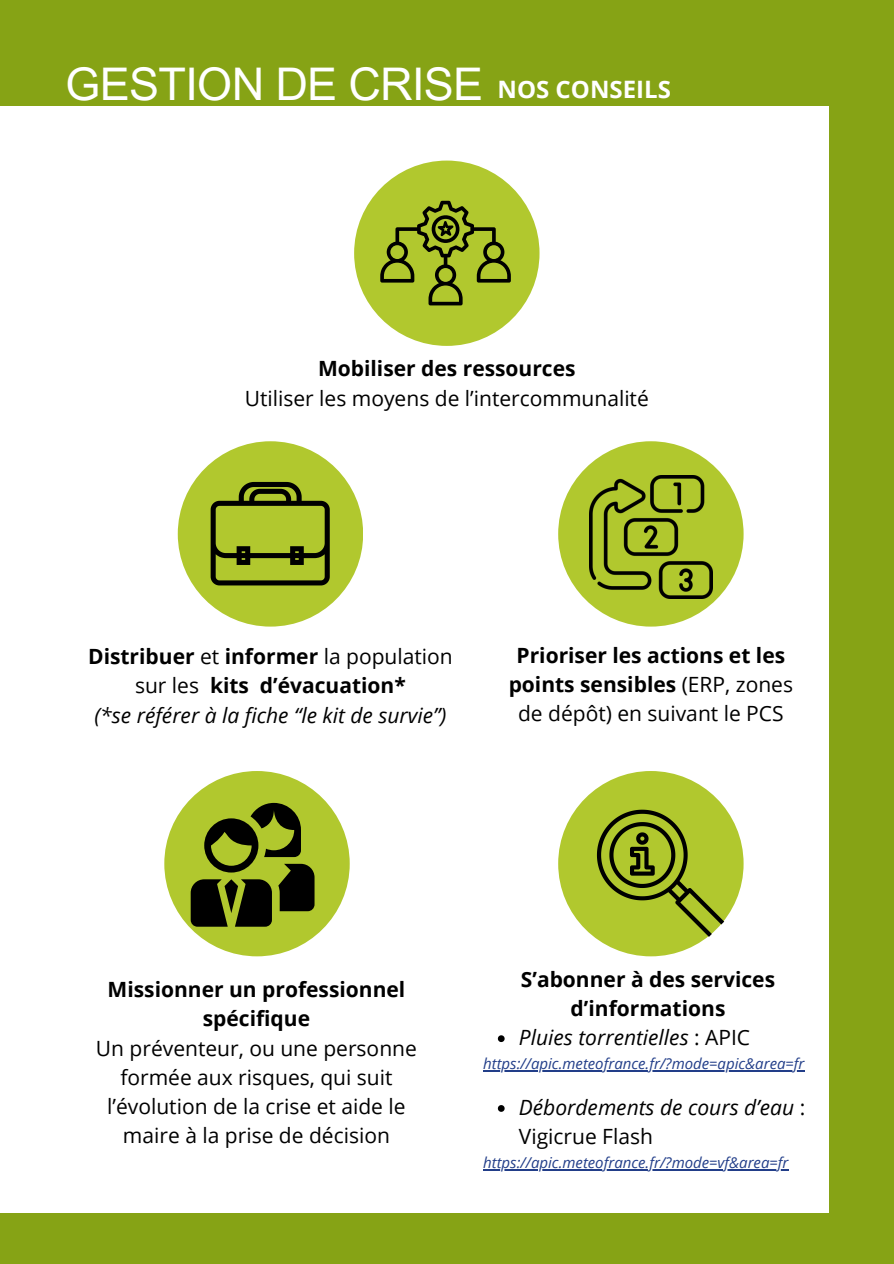
<style>
.page{position:relative;width:894px;height:1264px;background:#fff}
.page>*{position:absolute;margin:0;border:0;box-sizing:border-box;transform-origin:0 0}
.t1{font:45px "Arial MT Pro";letter-spacing:-.015em;color:#fff}
.t2{font:700 24px "Open Sans";color:#fff}
.t3{font:700 21px/29.2px "Open Sans";color:#000;text-align:center}
.t4{font:21px/29.2px "Open Sans";color:#000;text-align:center}
.t5{font:italic 21px/29.2px "Open Sans";color:#000}
.t6{font:italic 15px "Open Sans";color:#223e89}
.s1{font-weight:700}
.s2{font-weight:400}
.s3{font-weight:400;font-style:italic}
.s4{font-style:normal}
</style>
<div class="page">
<div style="left:0;top:0;width:893px;height:1263px;background:#86a315"></div>
<div style="left:0;top:106px;width:828px;height:1105px;background:#fff"></div>
<div style="left:558px;top:771px;width:185px;height:185px;background:#b1c82e;border-radius:50%"></div>
<svg style="left:596px;top:809px;width:128px;height:127px"></svg>
<div style="left:354px;top:160px;width:185px;height:186px;background:#b1c82e;border-radius:50%"></div>
<svg style="left:380px;top:201px;width:130px;height:104px"></svg>
<div style="left:178px;top:441px;width:185px;height:185px;background:#b1c82e;border-radius:50%"></div>
<svg style="left:210px;top:482px;width:119px;height:103px"></svg>
<div style="left:558px;top:441px;width:185px;height:185px;background:#b1c82e;border-radius:50%"></div>
<img style="left:589px;top:475px;width:122px;height:123px">
<div style="left:164px;top:771px;width:185px;height:185px;background:#b1c82e;border-radius:50%"></div>
<svg style="left:191px;top:803px;width:123px;height:123px"></svg>
<svg style="left:497px;top:1035px;width:7px;height:7px"></svg>
<hr style="left:483px;top:1070px;width:321px;height:1px;background:#223e89">
<svg style="left:497px;top:1105px;width:7px;height:6px"></svg>
<hr style="left:483px;top:1169px;width:305px;height:1px;background:#223e89">
<h2 class="t1" style="left:66px;top:67px;width:419px">GESTION DE CRISE</h2>
<p class="t2" style="left:497px;top:72px;width:175px">NOS CONSEILS</p>
<h4 class="t4" style="left:245px;top:353px;width:405px"><span class="s1">Mobiliser des ressources<br></span>Utiliser les moyens de l’intercommunalité</h4>
<p class="t3" style="left:88px;top:641px;width:366px">Distribuer <span class="s2">et</span> informer <span class="s2">la population sur les</span> kits d’évacuation*<br><span class="s3">(*se référer à la fiche “le kit de survie”)</span></p>
<h3 class="t3" style="left:508px;top:640px;width:286px">Prioriser les actions et les points sensibles <span class="s2">(ERP, zones de dépôt) en suivant le PCS</span></h3>
<p class="t4" style="left:96px;top:974px;width:322px"><span class="s1">Missionner un professionnel spécifique<br></span>Un préventeur, ou une personne formée aux risques, qui suit l’évolution de la crise et aide le maire à la prise de décision</p>
<p class="t3" style="left:520px;top:964px;width:256px">S’abonner à des services d’informations</p>
<h4 class="t5" style="left:519px;top:1022px;width:233px">Pluies torrentielles <span class="s4">: APIC</span></h4>
<p class="t6" style="left:483px;top:1053px;width:322px">https://apic.meteofrance.fr/?mode=apic&amp;area=fr</p>
<h4 class="t5" style="left:519px;top:1092px;width:288px">Débordements de cours d’eau <span class="s4">:<br>Vigicrue Flash</span></h4>
<p class="t6" style="left:483px;top:1152px;width:306px">https://apic.meteofrance.fr/?mode=vf&amp;area=fr</p>
</div>
